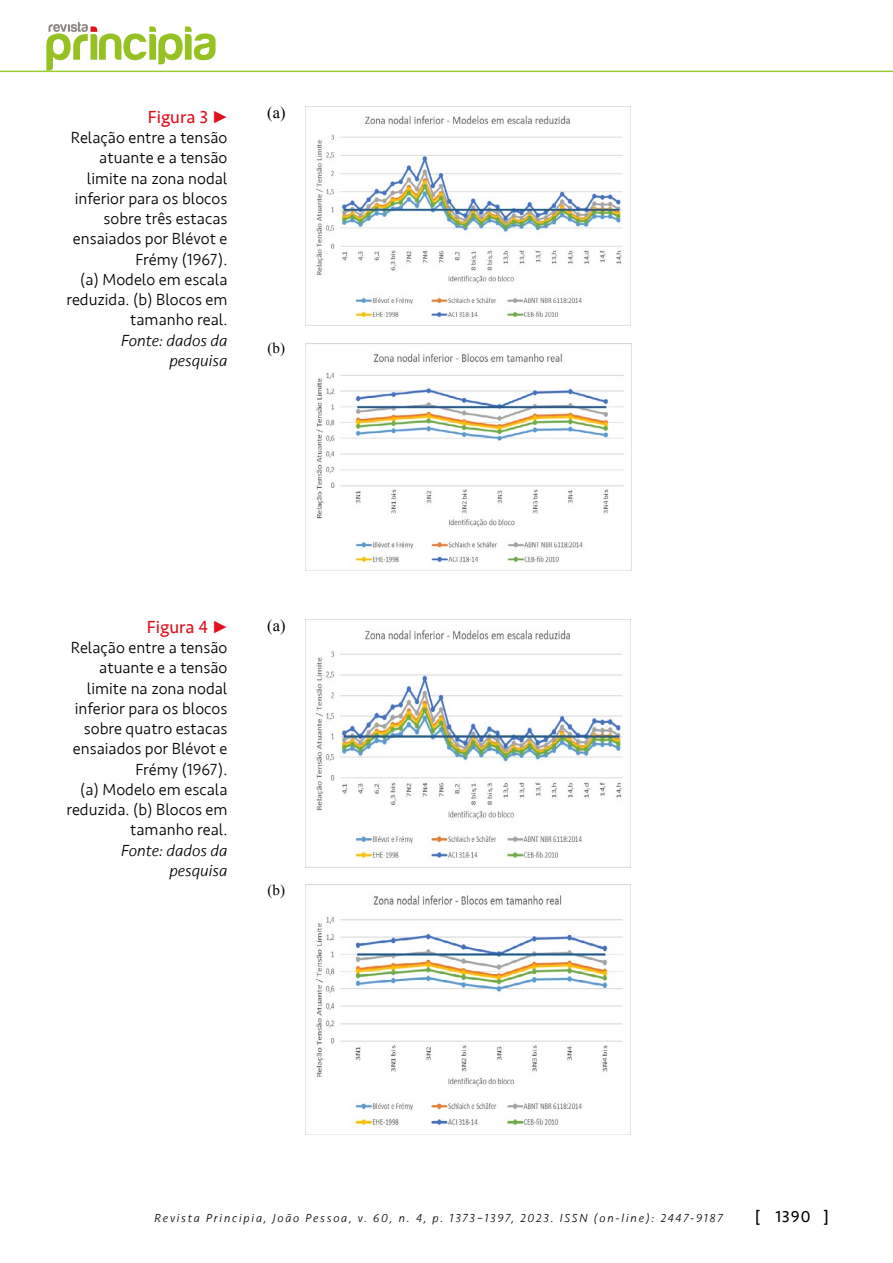
<style>
.page{position:relative;width:893px;height:1263px;background:#fff}
.page>*{position:absolute;margin:0;border:0;box-sizing:border-box;transform-origin:0 0}
.t1{font:18px "Seravek";color:#e2101a}
.t2{font:300 16.5px/20.2px "Seravek";color:#000;text-align:right}
.t3{font:italic 300 16.5px/20.2px "Seravek";color:#000;text-align:right}
.t4{font:16.5px "Seravek";color:#000}
.t5{font:16.5px "Times New Roman";color:#000}
.t6{font:15px "Times New Roman";color:#000}
.t7{font:italic 300 12px "Seravek";letter-spacing:.15em;color:#000}
</style>
<div class="page">
<hr style="left:0;top:71px;width:893px;height:1px;background:#9c3">
<img style="left:306px;top:106px;width:325px;height:219px">
<img style="left:306px;top:343px;width:325px;height:228px">
<img style="left:306px;top:619px;width:325px;height:249px">
<img style="left:306px;top:884px;width:324px;height:242px">
<svg style="left:46px;top:22px;width:170px;height:49px"></svg>
<p class="t1" style="left:148px;top:103px;width:81px">Figura 3 •</p>
<p class="t2" style="left:66px;top:128px;width:163px">Relação entre a tensão atuante e a tensão limite na zona nodal inferior para os blocos sobre três estacas ensaiados por Blévot e<br>Frémy (1967).<br>(a) Modelo em escala reduzida. (b) Blocos em tamanho real.</p>
<p class="t3" style="left:121px;top:330px;width:108px">Fonte: dados da pesquisa</p>
<p class="t5" style="left:267px;top:101px;width:20px">(a)</p>
<p class="t6" style="left:268px;top:338px;width:19px">(b)</p>
<p class="t1" style="left:147px;top:613px;width:82px">Figura 4 •</p>
<p class="t2" style="left:66px;top:638px;width:163px">Relação entre a tensão atuante e a tensão limite na zona nodal inferior para os blocos sobre quatro estacas ensaiados por Blévot e<br>Frémy (1967).<br>(a) Modelo em escala reduzida. (b) Blocos em tamanho real.</p>
<p class="t3" style="left:121px;top:840px;width:108px">Fonte: dados da pesquisa</p>
<p class="t5" style="left:267px;top:614px;width:20px">(a)</p>
<p class="t6" style="left:268px;top:880px;width:19px">(b)</p>
<p class="t7" style="left:155px;top:1211px;width:570px">Revista Principia, João Pessoa, v. 60, n. 4, p. 1373–1397, 2023. ISSN (on-line): 2447-9187</p>
<p class="t4" style="left:755px;top:1204px;width:76px">[ 1390 ]</p>
</div>
